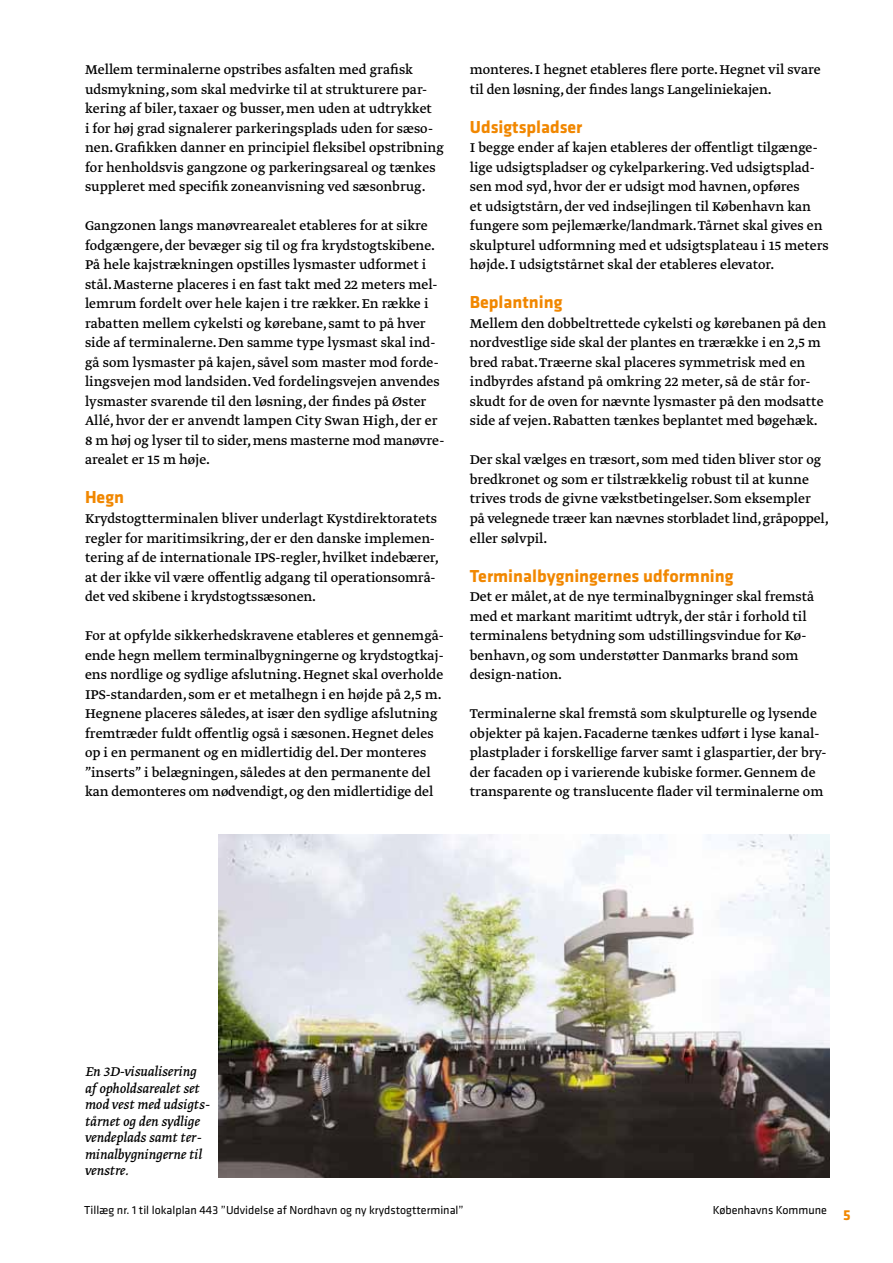
<style>
.page{position:relative;width:893px;height:1263px;background:#fff}
.page>*{position:absolute;margin:0;border:0;box-sizing:border-box;transform-origin:0 0}
.t1{font:700 18px "Klavika";color:#f18700}
.t2{font:15px/19.5px "Greta Text";color:#000}
.t3{font:italic 15px/16.5px "Greta Text";color:#000}
.t4{font:700 15px "Klavika";color:#f18700}
.t5{font:12px "Klavika";color:#000}
</style>
<div class="page">
<img style="left:219px;top:834px;width:610px;height:344px">
<p class="t2" style="left:85px;top:61px;width:360px">Mellem terminalerne opstribes asfalten med grafisk udsmykning, som skal medvirke til at strukturere par&shy;kering af biler, taxaer og busser, men uden at udtrykket<br>i for høj grad signalerer parkeringsplads uden for sæso&shy;nen. Grafikken danner en principiel fleksibel opstribning for henholdsvis gangzone og parkeringsareal og tænkes suppleret med specifik zoneanvisning ved sæsonbrug.</p>
<p class="t2" style="left:85px;top:217px;width:361px">Gangzonen langs manøvrearealet etableres for at sikre fodgængere, der bevæger sig til og fra krydstogtskibene.<br>På hele kajstrækningen opstilles lysmaster udformet i stål. Masterne placeres i en fast takt med 22 meters mel&shy;lemrum fordelt over hele kajen i tre rækker. En række i rabatten mellem cykelsti og kørebane, samt to på hver side af terminalerne. Den samme type lysmast skal ind&shy;gå som lysmaster på kajen, såvel som master mod forde&shy;lingsvejen mod landsiden. Ved fordelingsvejen anvendes lysmaster svarende til den løsning, der findes på Øster Allé, hvor der er anvendt lampen City Swan High, der er 8 m høj og lyser til to sider, mens masterne mod manøvre&shy;arealet er 15 m høje.</p>
<p class="t1" style="left:85px;top:490px;width:41px">Hegn</p>
<p class="t2" style="left:85px;top:509px;width:355px">Krydstogtterminalen bliver underlagt Kystdirektoratets regler for maritimsikring, der er den danske implemen&shy;tering af de internationale IPS-regler, hvilket indebærer, at der ikke vil være offentlig adgang til operationsområ&shy;det ved skibene i krydstogtssæsonen.</p>
<p class="t2" style="left:85px;top:626px;width:360px">For at opfylde sikkerhedskravene etableres et gennemgå&shy;ende hegn mellem terminalbygningerne og krydstogtkaj&shy;ens nordlige og sydlige afslutning. Hegnet skal overholde IPS-standarden, som er et metalhegn i en højde på 2,5 m.<br>Hegnene placeres således, at især den sydlige afslutning fremtræder fuldt offentlig også i sæsonen. Hegnet deles op i en permanent og en midlertidig del. Der monteres ”inserts” i belægningen, således at den permanente del kan demonteres om nødvendigt, og den midlertidige del</p>
<p class="t2" style="left:470px;top:61px;width:352px">monteres. I hegnet etableres flere porte. Hegnet vil svare til den løsning, der findes langs Langeliniekajen.</p>
<p class="t1" style="left:470px;top:120px;width:114px">Udsigtspladser</p>
<p class="t2" style="left:470px;top:139px;width:360px">I begge ender af kajen etableres der offentligt tilgænge&shy;lige udsigtspladser og cykelparkering. Ved udsigtsplad&shy;sen mod syd, hvor der er udsigt mod havnen, opføres<br>et udsigtstårn, der ved indsejlingen til København kan fungere som pejlemærke/landmark. Tårnet skal gives en skulpturel udformning med et udsigtsplateau i 15 meters højde. I udsigtstårnet skal der etableres elevator.</p>
<p class="t1" style="left:470px;top:295px;width:94px">Beplantning</p>
<p class="t2" style="left:470px;top:314px;width:358px">Mellem den dobbeltrettede cykelsti og kørebanen på den nordvestlige side skal der plantes en trærække i en 2,5 m bred rabat. Træerne skal placeres symmetrisk med en indbyrdes afstand på omkring 22 meter, så de står for&shy;skudt for de oven for nævnte lysmaster på den modsatte side af vejen. Rabatten tænkes beplantet med bøgehæk.</p>
<p class="t2" style="left:470px;top:451px;width:361px">Der skal vælges en træsort, som med tiden bliver stor og bredkronet og som er tilstrækkelig robust til at kunne trives trods de givne vækstbetingelser. Som eksempler på velegnede træer kan nævnes storbladet lind, gråpoppel, eller sølvpil.</p>
<p class="t1" style="left:470px;top:568px;width:265px">Terminalbygningernes udformning</p>
<p class="t2" style="left:470px;top:587px;width:346px">Det er målet, at de nye terminalbygninger skal fremstå med et markant maritimt udtryk, der står i forhold til terminalens betydning som udstillingsvindue for Kø&shy;benhavn, og som understøtter Danmarks brand som design-nation.</p>
<p class="t2" style="left:470px;top:704px;width:358px">Terminalerne skal fremstå som skulpturelle og lysende objekter på kajen. Facaderne tænkes udført i lyse kanal&shy;plastplader i forskellige farver samt i glaspartier, der bry&shy;der facaden op i varierende kubiske former. Gennem de transparente og translucente flader vil terminalerne om</p>
<p class="t3" style="left:85px;top:1064px;width:126px">En 3D-visualisering af opholdsarealet set mod vest med udsigts&shy;tårnet og den sydlige vendeplads samt ter&shy;minalbygningerne til venstre.</p>
<p class="t5" style="left:84px;top:1205px;width:381px">Tillæg nr. 1 til lokalplan 443 ”Udvidelse af Nordhavn og ny krydstogtterminal”</p>
<p class="t5" style="left:713px;top:1205px;width:116px">Københavns Kommune</p>
<p class="t4" style="left:843px;top:1209px;width:9px">5</p>
</div>
